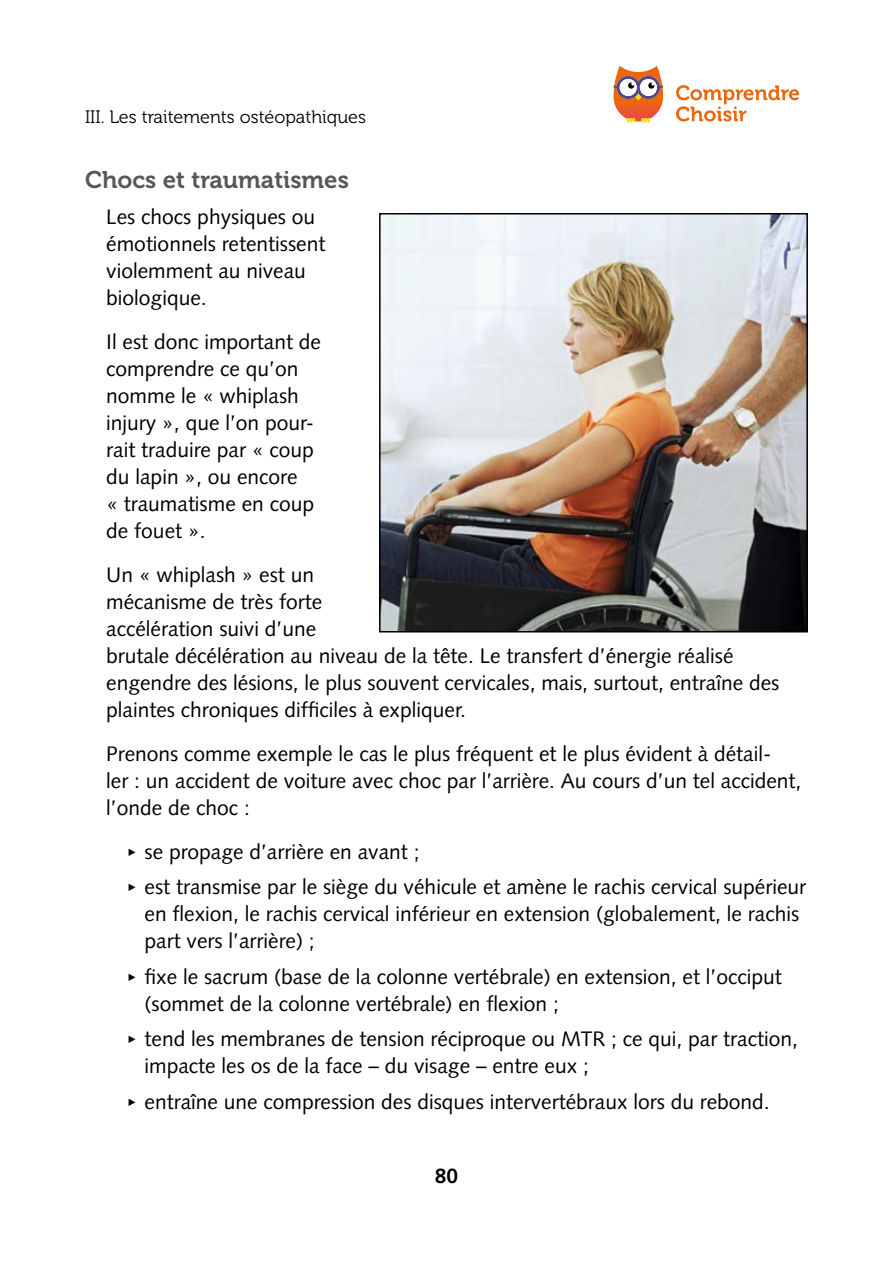
<style>
.page{position:relative;width:893px;height:1263px;background:#fff}
.page>*{position:absolute;margin:0;border:0;box-sizing:border-box;transform-origin:0 0}
.t1{font:24px "Museo 700";color:#575756}
.t2{font:21px/27px "Syntax LT";color:#000}
.t3{font:700 21px "Syntax LT";color:#000}
.t4{font:18px "Museo 300";color:#000}
.s1{font-family:"Delicious"}
</style>
<div class="page">
<svg style="left:676px;top:85px;width:123px;height:37px"></svg>
<svg style="left:614px;top:66px;width:49px;height:57px"></svg>
<img style="left:382px;top:216px;width:423px;height:413px">
<div style="left:379px;top:213px;width:429px;height:419px;border:2px solid #000"></div>
<p class="t4" style="left:85px;top:107px;width:282px">III. Les traitements ostéopathiques</p>
<p class="t1" style="left:85px;top:166px;width:265px">Chocs et traumatismes</p>
<p class="t2" style="left:106px;top:203px;width:221px">Les chocs physiques ou émotionnels retentissent violemment au niveau biologique.</p>
<p class="t2" style="left:106px;top:328px;width:216px">Il est donc important de comprendre ce qu’on nomme le « whiplash injury », que l’on pour&shy;rait traduire par « coup du lapin », ou encore<br>« traumatisme en coup de fouet ».</p>
<p class="t2" style="left:106px;top:561px;width:675px">Un « whiplash » est un<br>mécanisme de très forte<br>accélération suivi d’une<br>brutale décélération au niveau de la tête. Le transfert d’énergie réalisé engendre des lésions, le plus souvent cervicales, mais, surtout, entraîne des plaintes chroniques difficiles à expliquer.</p>
<p class="t2" style="left:106px;top:740px;width:696px">Prenons comme exemple le cas le plus fréquent et le plus évident à détail-<br>ler : un accident de voiture avec choc par l’arrière. Au cours d’un tel accident, l’onde de choc :</p>
<p class="t2" style="left:128px;top:834px;width:680px;line-height:35.5px"><span class="s1">π</span> se propage d’arrière en avant ;<br><span class="s1">π</span> est transmise par le siège du véhicule et amène le rachis cervical supérieur</p>
<p class="t2" style="left:145px;top:900px;width:656px">en flexion, le rachis cervical inférieur en extension (globalement, le rachis part vers l’arrière) ;</p>
<p class="t2" style="left:145px;top:963px;width:639px;text-indent:-17px"><span class="s1">π</span> fixe le sacrum (base de la colonne vertébrale) en extension, et l’occiput (sommet de la colonne vertébrale) en flexion ;</p>
<p class="t2" style="left:145px;top:1025px;width:655px;text-indent:-17px"><span class="s1">π</span> tend les membranes de tension réciproque ou MTR ; ce qui, par traction, impacte les os de la face – du visage – entre eux ;</p>
<p class="t2" style="left:128px;top:1088px;width:644px"><span class="s1">π</span> entraîne une compression des disques intervertébraux lors du rebond.</p>
<p class="t3" style="left:435px;top:1164px;width:25px">80</p>
</div>
